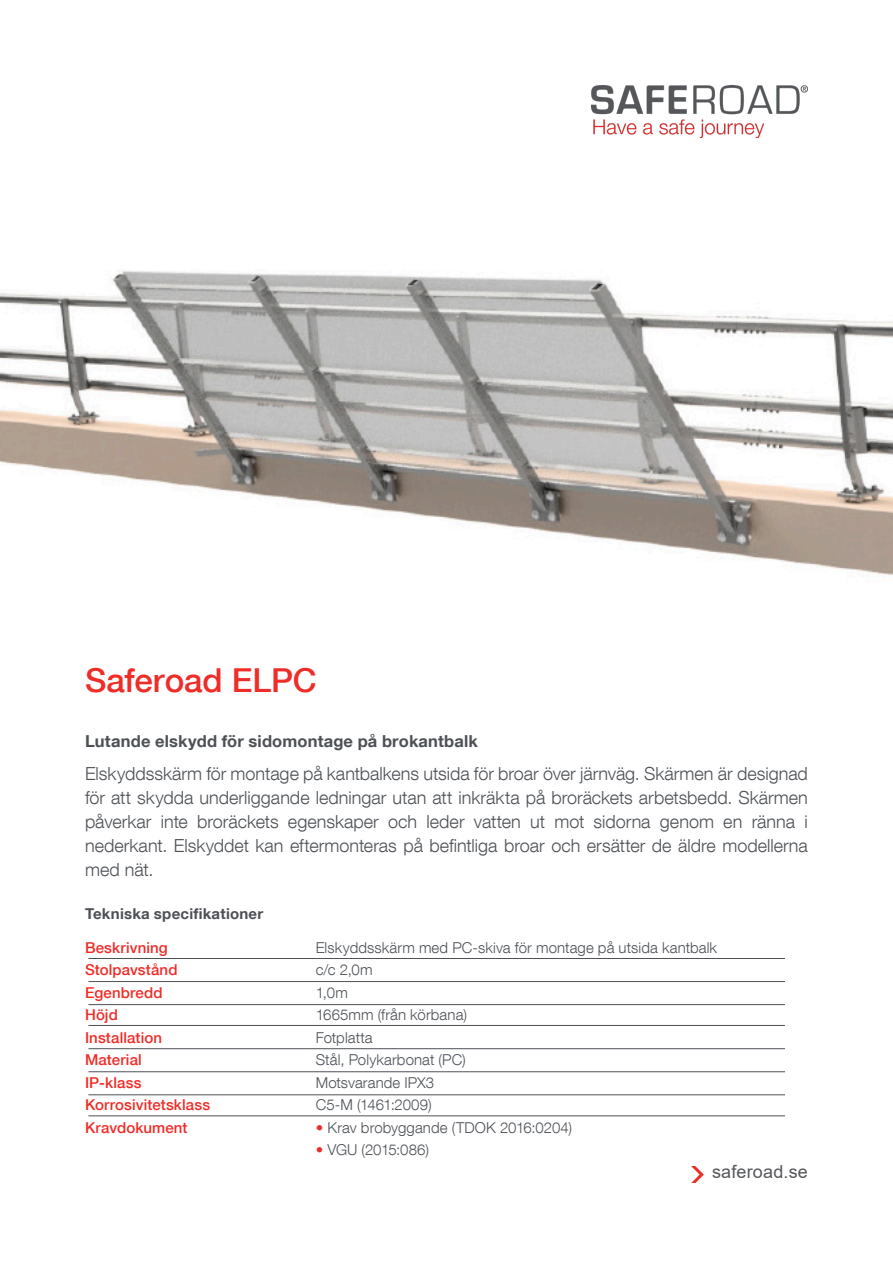
<style>
.page{position:relative;width:893px;height:1263px;background:#fff}
.page>*{position:absolute;margin:0;border:0;box-sizing:border-box;transform-origin:0 0}
.t1{font:500 33px "Helvetica Neue LT Com";letter-spacing:-.005em;color:#ee2d28}
.t2{font:300 18px/24px "Helvetica Neue LT Com";color:#4d5156;text-align:justify}
.t3{font:18px "Arial";letter-spacing:.01em;color:#55575a}
.t4{font:700 16.5px "Helvetica Neue LT Com";letter-spacing:.01em;color:#4d5156}
.t5{font:300 15px "Helvetica Neue LT Com";letter-spacing:.005em;color:#4d5156}
.t6{font:500 15px "Helvetica Neue LT Com";letter-spacing:.01em;color:#ee2d28}
.t7{font:700 15px "Helvetica Neue LT Com";letter-spacing:.015em;color:#4d5156}
.s1{font-weight:500;color:#ee2d28}
</style>
<div class="page">
<img style="left:591px;top:85px;width:217px;height:52px">
<img style="left:691px;top:1166px;width:13px;height:16px">
<img style="left:0;top:270px;width:893px;height:305px">
<hr style="left:88px;top:958px;width:697px;height:1px;background:#4d5156">
<hr style="left:88px;top:981px;width:697px;height:1px;background:#4d5156">
<hr style="left:88px;top:1004px;width:697px;height:1px;background:#4d5156">
<hr style="left:88px;top:1025px;width:697px;height:1px;background:#4d5156">
<hr style="left:88px;top:1048px;width:697px;height:1px;background:#4d5156">
<hr style="left:88px;top:1071px;width:697px;height:1px;background:#4d5156">
<hr style="left:88px;top:1094px;width:697px;height:1px;background:#4d5156">
<hr style="left:88px;top:1115px;width:697px;height:1px;background:#4d5156">
<p class="t1" style="left:85px;top:661px;width:233px">Saferoad ELPC</p>
<p class="t4" style="left:85px;top:731px;width:394px">Lutande elskydd för sidomontage på brokantbalk</p>
<p class="t2" style="left:85px;top:761px;width:724px">Elskyddsskärm för montage på kantbalkens utsida för broar över järnväg. Skärmen är designad för att skydda underliggande ledningar utan att inkräkta på broräckets arbetsbedd. Skärmen påverkar inte broräckets egenskaper och leder vatten ut mot sidorna genom en ränna i nederkant. Elskyddet kan eftermonteras på befintliga broar och ersätter de äldre modellerna med nät.</p>
<p class="t7" style="left:85px;top:904px;width:180px">Tekniska specifikationer</p>
<p class="t6" style="left:85px;top:938px;width:84px">Beskrivning</p>
<p class="t6" style="left:85px;top:961px;width:94px">Stolpavstånd</p>
<p class="t6" style="left:85px;top:983px;width:79px">Egenbredd</p>
<p class="t6" style="left:85px;top:1006px;width:34px">Höjd</p>
<p class="t6" style="left:85px;top:1028px;width:79px">Installation</p>
<p class="t6" style="left:85px;top:1051px;width:58px">Material</p>
<p class="t6" style="left:85px;top:1073px;width:58px">IP-klass</p>
<p class="t6" style="left:85px;top:1096px;width:127px">Korrosivitetsklass</p>
<p class="t6" style="left:85px;top:1118px;width:104px">Kravdokument</p>
<p class="t5" style="left:316px;top:938px;width:403px">Elskyddsskärm med PC-skiva för montage på utsida kantbalk</p>
<p class="t5" style="left:316px;top:960px;width:58px">c/c 2,0m</p>
<p class="t5" style="left:316px;top:983px;width:34px">1,0m</p>
<p class="t5" style="left:316px;top:1005px;width:153px">1665mm (från körbana)</p>
<p class="t5" style="left:316px;top:1028px;width:59px">Fotplatta</p>
<p class="t5" style="left:316px;top:1050px;width:152px">Stål, Polykarbonat (PC)</p>
<p class="t5" style="left:316px;top:1073px;width:120px">Motsvarande IPX3</p>
<p class="t5" style="left:316px;top:1095px;width:117px">C5-M (1461:2009)</p>
<p class="t5" style="left:316px;top:1118px;width:258px"><span class="s1">•</span> Krav brobyggande (TDOK 2016:0204)</p>
<p class="t5" style="left:316px;top:1140px;width:115px"><span class="s1">•</span> VGU (2015:086)</p>
<p class="t3" style="left:712px;top:1160px;width:97px">saferoad.se</p>
</div>
